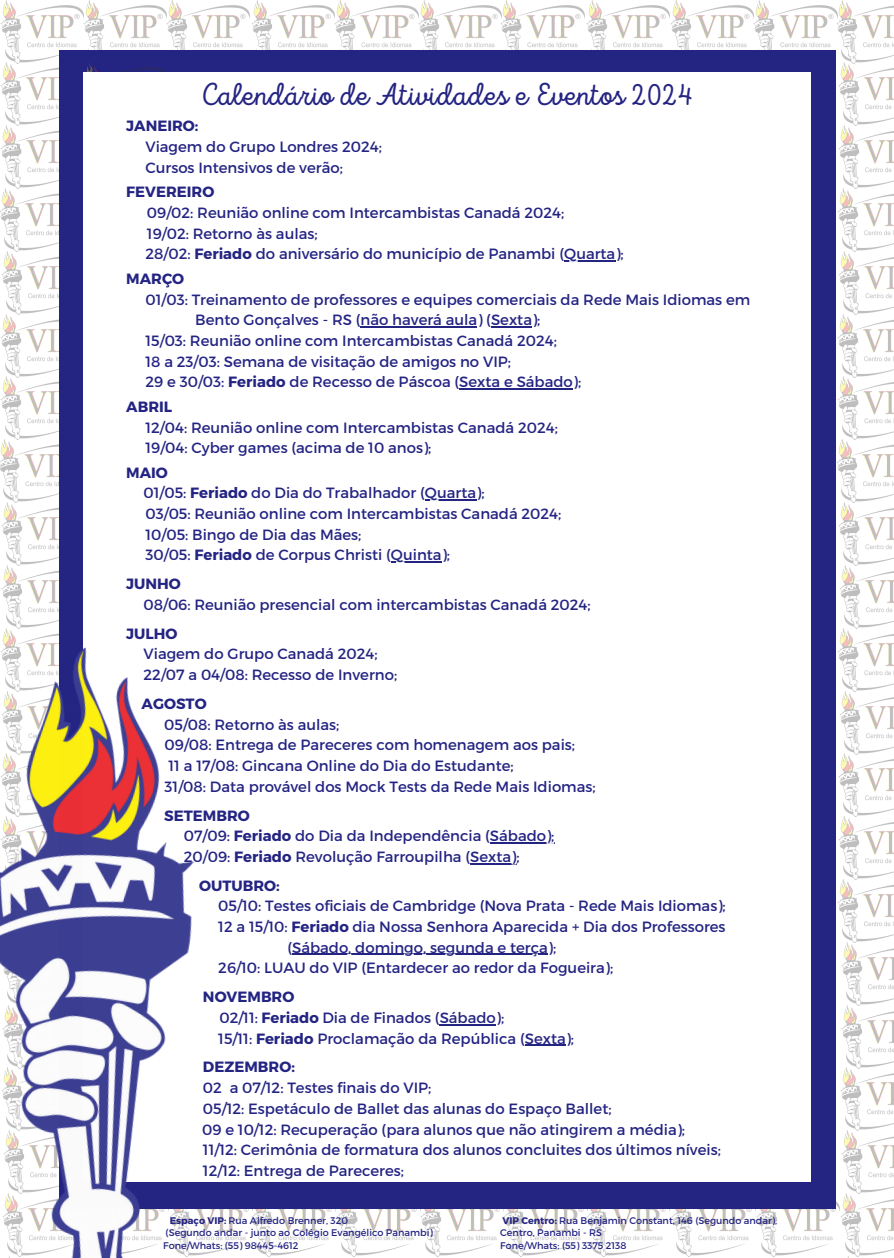
<style>
.page{position:relative;width:894px;height:1258px;background:#fff}
.page>*{position:absolute;margin:0;border:0;box-sizing:border-box;transform-origin:0 0}
.t1{font:31.5px "Intro Script";letter-spacing:.02em;color:#242483}
.t2{font:15px/20.7px "Montserrat";color:#242483}
.t3{font:700 15px "Montserrat";color:#242483}
.t4{font:9.6px "Montserrat";color:#242483}
.s1{font-weight:700}
</style>
<div class="page">
<img style="left:0;top:0;width:83px;height:628px">
<img style="left:3px;top:628px;width:56px;height:9px">
<img style="left:233px;top:1209px;width:99px;height:47px">
<img style="left:337px;top:1209px;width:329px;height:47px">
<img style="left:671px;top:1193px;width:168px;height:63px">
<img style="left:83px;top:0;width:166px;height:50px">
<img style="left:251px;top:0;width:333px;height:50px">
<img style="left:586px;top:0;width:307px;height:63px">
<div style="left:59px;top:50px;width:776px;height:1159px;background:#242483"></div>
<img style="left:836px;top:63px;width:57px;height:879px">
<img style="left:839px;top:942px;width:54px;height:314px">
<img style="left:86px;top:63px;width:79px;height:9px">
<div style="left:83px;top:72px;width:727px;height:1109px;background:#fff"></div>
<img style="left:0;top:637px;width:233px;height:621px">
<hr style="left:564px;top:260px;width:51px;height:2px;background:#242483">
<hr style="left:360px;top:326px;width:117px;height:2px;background:#242483">
<hr style="left:491px;top:326px;width:41px;height:2px;background:#242483">
<hr style="left:459px;top:388px;width:113px;height:2px;background:#242483">
<hr style="left:425px;top:499px;width:51px;height:2px;background:#242483">
<hr style="left:391px;top:561px;width:50px;height:2px;background:#242483">
<hr style="left:490px;top:842px;width:64px;height:1px;background:#242483">
<hr style="left:470px;top:863px;width:46px;height:1px;background:#242483">
<hr style="left:292px;top:954px;width:255px;height:1px;background:#242483">
<hr style="left:439px;top:1024px;width:56px;height:1px;background:#242483">
<hr style="left:524px;top:1044px;width:41px;height:2px;background:#242483">
<h2 class="t1" style="left:200px;top:82px;width:494px">Calendário de Atividades e Eventos 2024</h2>
<p class="t2" style="left:145px;top:115px;width:238px;text-indent:-19px"><span class="s1">JANEIRO:<br></span>Viagem do Grupo Londres 2024;</p>
<p class="t2" style="left:126px;top:154px;width:218px;line-height:24.6px;text-indent:19px">Cursos Intensivos de verão;<br><span class="s1">FEVEREIRO</span></p>
<p class="t2" style="left:147px;top:201px;width:418px">09/02: Reunião online com Intercambistas Canadá 2024;</p>
<p class="t2" style="left:145px;top:222px;width:479px">19/02: Retorno às aulas;<br>28/02: <span class="s1">Feriado</span> do aniversário do município de Panambi (Quarta);</p>
<p class="t3" style="left:126px;top:269px;width:59px">MARÇO</p>
<p class="t2" style="left:145px;top:288px;width:606px">01/03: Treinamento de professores e equipes comerciais da Rede Mais Idiomas em</p>
<p class="t2" style="left:195px;top:309px;width:346px">Bento Gonçalves - RS (não haverá aula) (Sexta);</p>
<p class="t2" style="left:145px;top:329px;width:437px">15/03: Reunião online com Intercambistas Canadá 2024;<br>18 a 23/03: Semana de visitação de amigos no VIP;<br>29 e 30/03: <span class="s1">Feriado</span> de Recesso de Páscoa (Sexta e Sábado);</p>
<p class="t2" style="left:145px;top:395px;width:414px;text-indent:-19px"><span class="s1">ABRIL<br></span>12/04: Reunião online com Intercambistas Canadá 2024;<br>19/04: Cyber games (acima de 10 anos);</p>
<p class="t2" style="left:143px;top:461px;width:342px;text-indent:-17px"><span class="s1">MAIO<br></span>01/05: <span class="s1">Feriado</span> do Dia do Trabalhador (Quarta);</p>
<p class="t2" style="left:145px;top:503px;width:417px">03/05: Reunião online com Intercambistas Canadá 2024;<br>10/05: Bingo de Dia das Mães;<br>30/05: <span class="s1">Feriado</span> de Corpus Christi (Quinta);</p>
<p class="t2" style="left:143px;top:573px;width:448px;text-indent:-17px"><span class="s1">JUNHO<br></span>08/06: Reunião presencial com intercambistas Canadá 2024;</p>
<p class="t2" style="left:143px;top:622px;width:255px;text-indent:-17px"><span class="s1">JULHO<br></span>Viagem do Grupo Canadá 2024;<br>22/07 a 04/08: Recesso de Inverno;</p>
<p class="t2" style="left:164px;top:692px;width:177px;text-indent:-23px"><span class="s1">AGOSTO<br></span>05/08: Retorno às aulas;</p>
<h1 class="t2" style="left:165px;top:734px;width:432px">09/08: Entrega de Pareceres com homenagem aos pais;<br>11 a 17/08: Gincana Online do Dia do Estudante;<br>31/08: Data provável dos Mock Tests da Rede Mais Idiomas;</h1>
<h1 class="t3" style="left:164px;top:805px;width:87px">SETEMBRO</h1>
<p class="t2" style="left:184px;top:825px;width:372px">07/09: <span class="s1">Feriado</span> do Dia da Independência (Sábado);</p>
<p class="t2" style="left:184px;top:845px;width:337px">20/09: <span class="s1">Feriado</span> Revolução Farroupilha (Sexta);</p>
<p class="t3" style="left:199px;top:875px;width:82px">OUTUBRO:</p>
<p class="t2" style="left:218px;top:895px;width:508px">05/10: Testes oficiais de Cambridge (Nova Prata - Rede Mais Idiomas);</p>
<p class="t2" style="left:218px;top:915px;width:508px">12 a 15/10: <span class="s1">Feriado</span> dia Nossa Senhora Aparecida + Dia dos Professores</p>
<p class="t2" style="left:287px;top:936px;width:270px">(Sábado, domingo, segunda e terça);</p>
<p class="t2" style="left:203px;top:953px;width:411px;line-height:28.8px;text-indent:15px">26/10: LUAU do VIP (Entardecer ao redor da Fogueira);<br><span class="s1">NOVEMBRO</span></p>
<p class="t2" style="left:219px;top:1006px;width:286px">02/11: <span class="s1">Feriado</span> Dia de Finados (Sábado);</p>
<p class="t2" style="left:203px;top:1023px;width:372px;line-height:28.8px;text-indent:15px">15/11: <span class="s1">Feriado</span> Proclamação da República (Sexta);<br><span class="s1">DEZEMBRO:</span></p>
<p class="t2" style="left:203px;top:1076px;width:410px">02 a 07/12: Testes finais do VIP;<br>05/12: Espetáculo de Ballet das alunas do Espaço Ballet;</p>
<p class="t2" style="left:202px;top:1118px;width:520px">09 e 10/12: Recuperação (para alunos que não atingirem a média);<br>11/12: Cerimônia de formatura dos alunos concluites dos últimos níveis;<br>12/12: Entrega de Pareceres;</p>
<h2 class="t4" style="left:170px;top:1214px;width:180px"><span class="s1">Espaço VIP:</span> Rua Alfredo Brenner, 320</h2>
<h2 class="t4" style="left:165px;top:1226px;width:268px">(Segundo andar - junto ao Colégio Evangélico Panambi)</h2>
<h2 class="t4" style="left:163px;top:1239px;width:137px">Fone/Whats: (55) 98445-4612</h2>
<p class="t4" style="left:502px;top:1214px;width:276px"><span class="s1">VIP Centro:</span> Rua Benjamin Constant, 146 (Segundo andar),</p>
<p class="t4" style="left:500px;top:1226px;width:103px">Centro, Panambi - RS</p>
<p class="t4" style="left:500px;top:1239px;width:128px">Fone/Whats: (55) 3375 2138</p>
</div>
